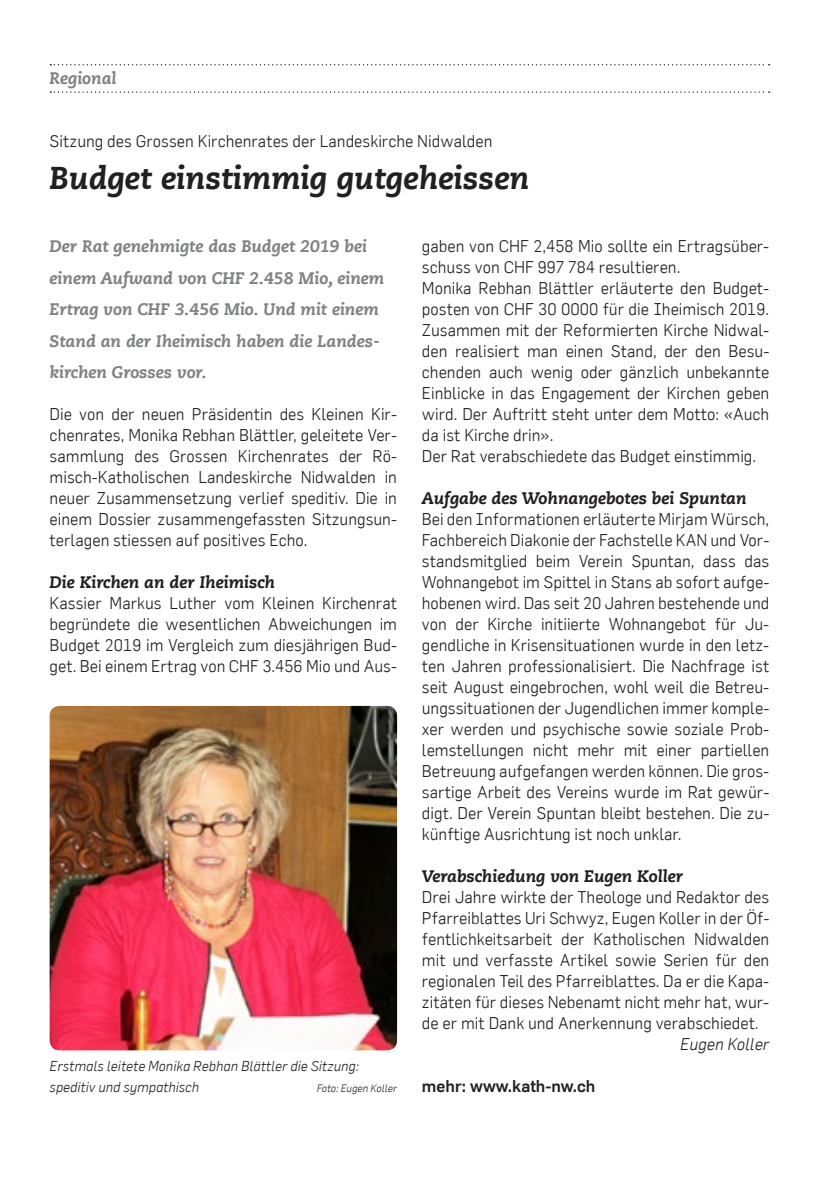
<style>
.page{position:relative;width:819px;height:1191px;background:#fff}
.page>*{position:absolute;margin:0;border:0;box-sizing:border-box;transform-origin:0 0}
.t1{font:italic 800 31.5px "Caecilia LT";color:#231f20}
.t2{font:300 16.62px/21px "Flama";color:#231f20;text-align:justify}
.t3{font:italic 800 16.62px/31.5px "Caecilia LT";color:#808285}
.t4{font:italic 800 16.62px "Caecilia LT";color:#231f20}
.t5{font:500 16.62px "Flama";color:#231f20}
.t6{font:italic 300 16.62px "Flama";color:#231f20}
.t7{font:italic 300 14px/21px "Flama";color:#231f20}
.t8{font:italic 300 10.5px "Flama";color:#231f20}
.s1{font-style:italic}
</style>
<div class="page">
<svg style="left:50px;top:64px;width:719px;height:1px"></svg>
<svg style="left:50px;top:91px;width:719px;height:2px"></svg>
<img style="left:50px;top:706px;width:347px;height:344px">
<p class="t3" style="left:50px;top:63px;width:68px">Regional</p>
<p class="t2" style="left:50px;top:130px;width:444px">Sitzung des Grossen Kirchenrates der Landeskirche Nidwalden</p>
<h1 class="t1" style="left:50px;top:159px;width:481px">Budget einstimmig gutgeheissen</h1>
<p class="t3" style="left:50px;top:231px;width:336px">Der Rat genehmigte das Budget 2019 bei einem Aufwand von CHF 2.458 Mio, einem Ertrag von CHF 3.456 Mio. Und mit einem Stand an der Iheimisch haben die Landes&shy;kirchen Grosses vor.</p>
<p class="t2" style="left:50px;top:403px;width:349px">Die von der neuen Präsidentin des Kleinen Kir&shy;chenrates, Monika Rebhan Blättler, geleitete Ver&shy;sammlung des Grossen Kirchenrates der Rö&shy;misch-Katholischen Landeskirche Nidwalden in neuer Zusammensetzung verlief speditiv. Die in einem Dossier zusammengefassten Sitzungsun&shy;terlagen stiessen auf positives Echo.</p>
<p class="t4" style="left:50px;top:572px;width:227px">Die Kirchen an der Iheimisch</p>
<p class="t2" style="left:50px;top:592px;width:349px">Kassier Markus Luther vom Kleinen Kirchenrat begründete die wesentlichen Abweichungen im Budget 2019 im Vergleich zum diesjährigen Bud&shy;get. Bei einem Ertrag von CHF 3.456 Mio und Aus-</p>
<p class="t7" style="left:50px;top:1055px;width:311px">Erstmals leitete Monika Rebhan Blättler die Sitzung: speditiv und sympathisch</p>
<p class="t8" style="left:317px;top:1082px;width:82px">Foto: Eugen Koller</p>
<p class="t2" style="left:422px;top:235px;width:349px;text-align:left">gaben von CHF 2,458 Mio sollte ein Ertragsüber&shy;schuss von CHF 997 784 resultieren.<br>Monika Rebhan Blättler erläuterte den Budget&shy;posten von CHF 30 0000 für die Iheimisch 2019.<br>Zusammen mit der Reformierten Kirche Nidwal&shy;den realisiert man einen Stand, der den Besu&shy;chenden auch wenig oder gänzlich unbekannte Einblicke in das Engagement der Kirchen geben wird. Der Auftritt steht unter dem Motto: «Auch da ist Kirche drin».<br>Der Rat verabschiedete das Budget einstimmig.</p>
<p class="t4" style="left:422px;top:488px;width:326px">Aufgabe des Wohnangebotes bei Spuntan</p>
<p class="t2" style="left:422px;top:508px;width:349px">Bei den Informationen erläuterte Mirjam Würsch, Fachbereich Diakonie der Fachstelle KAN und Vor&shy;standsmitglied beim Verein Spuntan, dass das Wohnangebot im Spittel in Stans ab sofort aufge&shy;hobenen wird. Das seit 20 Jahren bestehende und von der Kirche initiierte Wohnangebot für Ju&shy;gendliche in Krisensituationen wurde in den letz&shy;ten Jahren professionalisiert. Die Nachfrage ist seit August eingebrochen, wohl weil die Betreu&shy;ungssituationen der Jugendlichen immer komple&shy;xer werden und psychische sowie soziale Prob&shy;lemstellungen nicht mehr mit einer partiellen Betreuung aufgefangen werden können. Die gros&shy;sartige Arbeit des Vereins wurde im Rat gewür&shy;digt. Der Verein Spuntan bleibt bestehen. Die zu&shy;künftige Ausrichtung ist noch unklar.</p>
<p class="t4" style="left:422px;top:866px;width:263px">Verabschiedung von Eugen Koller</p>
<p class="t2" style="left:422px;top:886px;width:349px">Drei Jahre wirkte der Theologe und Redaktor des</p>
<p class="t2" style="left:422px;top:907px;width:349px">Pfarreiblattes Uri Schwyz, Eugen Koller in der Öf-</p>
<p class="t2" style="left:422px;top:928px;width:349px">fentlichkeitsarbeit der Katholischen Nidwalden</p>
<p class="t2" style="left:422px;top:949px;width:349px">mit und verfasste Artikel sowie Serien für den</p>
<p class="t2" style="left:422px;top:970px;width:349px">regionalen Teil des Pfarreiblattes. Da er die Kapa-</p>
<p class="t2" style="left:422px;top:991px;width:349px">zitäten für dieses Nebenamt nicht mehr hat, wur-</p>
<p class="t2" style="left:422px;top:1012px;width:338px">de er mit Dank und Anerkennung verabschiedet<span class="s1">.</span></p>
<p class="t6" style="left:680px;top:1034px;width:91px">Eugen Koller</p>
<p class="t5" style="left:422px;top:1076px;width:175px">mehr: www.kath-nw.ch</p>
</div>
